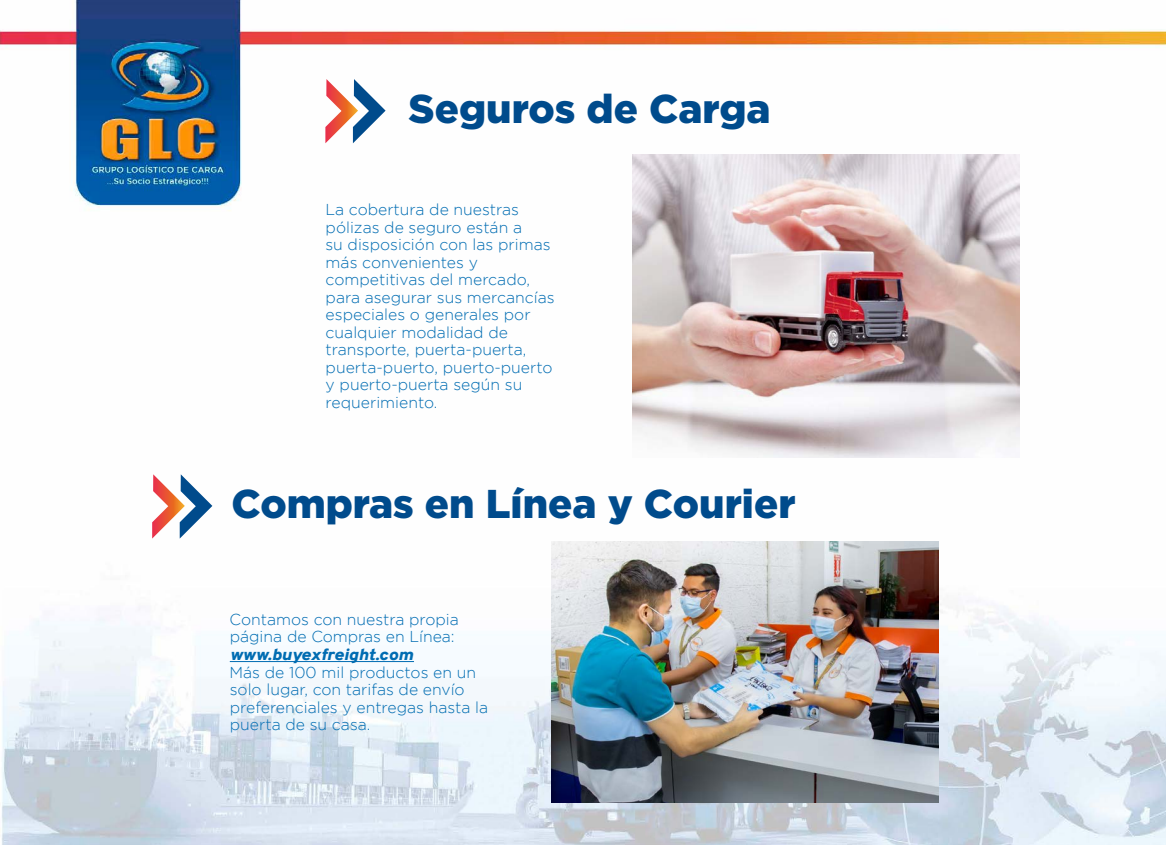
<style>
.page{position:relative;width:1166px;height:845px;background:#fff}
.page>*{position:absolute;margin:0;border:0;box-sizing:border-box;transform-origin:0 0}
.t1{font:900 40.25px "Gotham";color:#004b8c}
.t2{font:300 15.75px/17.5px "Gotham";color:#006cb2}
.t3{font:italic 900 15.75px "Overpass";color:#006cb2;scale:1.14 1}
</style>
<div class="page">
<img style="left:0;top:0;width:1166px;height:844px">
<img style="left:632px;top:155px;width:387px;height:302px">
<img style="left:551px;top:541px;width:388px;height:261px">
<svg style="left:325px;top:79px;width:60px;height:64px"></svg>
<hr style="left:230px;top:661px;width:184px;height:1px;background:#006cb2">
<svg style="left:152px;top:474px;width:60px;height:64px"></svg>
<h1 class="t1" style="left:408px;top:86px;width:363px">Seguros de Carga</h1>
<p class="t2" style="left:325px;top:201px;width:231px">La cobertura de nuestras pólizas de seguro están a<br>su disposición con las primas más convenientes y competitivas del mercado, para asegurar sus mercancías especiales o generales por cualquier modalidad de transporte, puerta-puerta, puerta-puerto, puerto-puerto y puerto-puerta según su requerimiento.</p>
<h1 class="t1" style="left:231px;top:480px;width:565px">Compras en Línea y Courier</h1>
<p class="t2" style="left:229px;top:610px;width:231px">Contamos con nuestra propia página de Compras en Línea:</p>
<p class="t3" style="left:230px;top:643px;width:162px">www.buyexfreight.com</p>
<p class="t2" style="left:229px;top:662px;width:260px">Más de 100 mil productos en un solo lugar, con tarifas de envío preferenciales y entregas hasta la puerta de su casa.</p>
</div>
